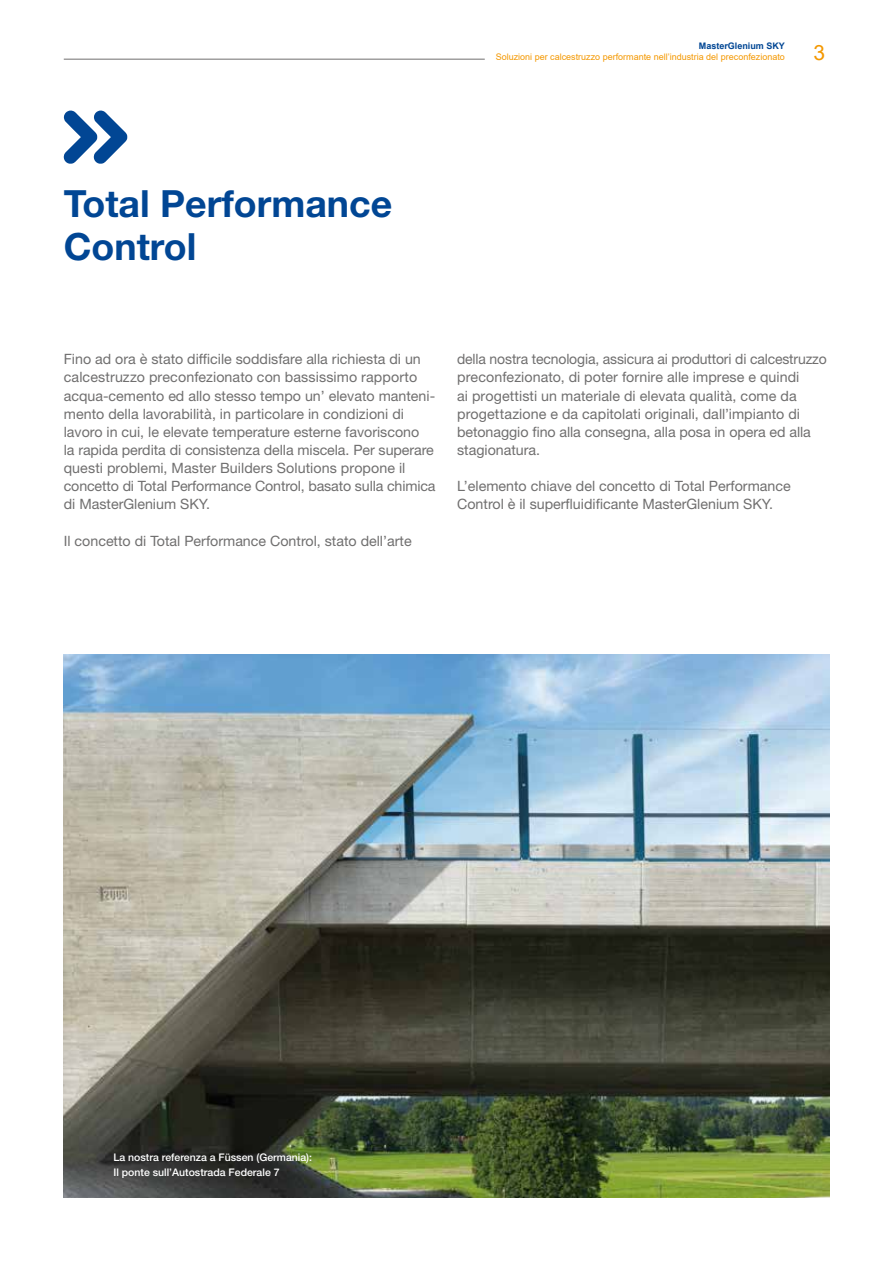
<style>
.page{position:relative;width:893px;height:1263px;background:#fff}
.page>*{position:absolute;margin:0;border:0;box-sizing:border-box;transform-origin:0 0}
.t1{font:700 37.5px/42.5px "Helvetica Neue LT Std";color:#014694}
.t2{font:21px "Arial";color:#f49800}
.t3{font:14.25px/18.1px "Helvetica Neue LT Std";color:#706f6f}
.t4{font:500 10.5px/14.9px "Helvetica Neue LT Std";color:#fff}
.t5{font:9px "Arial";color:#f49800}
.t6{font:700 9px "Arial";color:#014694}
</style>
<div class="page">
<hr style="left:64px;top:59px;width:421px;height:1px;background:#706f6f">
<svg style="left:64px;top:111px;width:63px;height:53px"></svg>
<img style="left:64px;top:654px;width:765px;height:544px">
<p class="t6" style="left:699px;top:39px;width:88px">MasterGlenium SKY</p>
<p class="t5" style="left:496px;top:50px;width:291px">Soluzioni per calcestruzzo performante nell’industria del preconfezionato</p>
<h2 class="t2" style="left:813px;top:38px;width:13px">3</h2>
<h1 class="t1" style="left:64px;top:182px;width:330px">Total Performance<br>Control</h1>
<p class="t3" style="left:64px;top:350px;width:373px">Fino ad ora è stato difficile soddisfare alla richiesta di un calcestruzzo preconfezionato con bassissimo rapporto acqua-cemento ed allo stesso tempo un’ elevato manteni&shy;mento della lavorabilità, in particolare in condizioni di lavoro in cui, le elevate temperature esterne favoriscono<br>la rapida perdita di consistenza della miscela. Per superare questi problemi, Master Builders Solutions propone il concetto di Total Performance Control, basato sulla chimica di MasterGlenium SKY.</p>
<p class="t3" style="left:64px;top:531px;width:349px">Il concetto di Total Performance Control, stato dell’arte</p>
<p class="t3" style="left:457px;top:350px;width:371px">della nostra tecnologia, assicura ai produttori di calcestruzzo preconfezionato, di poter fornire alle imprese e quindi<br>ai progettisti un materiale di elevata qualità, come da progettazione e da capitolati originali, dall’impianto di betonaggio fino alla consegna, alla posa in opera ed alla stagionatura.</p>
<p class="t3" style="left:457px;top:477px;width:335px">L’elemento chiave del concetto di Total Performance<br>Control è il superfluidificante MasterGlenium SKY.</p>
<p class="t4" style="left:113px;top:1150px;width:200px">La nostra referenza a Füssen (Germania):<br>Il ponte sull’Autostrada Federale 7</p>
</div>
